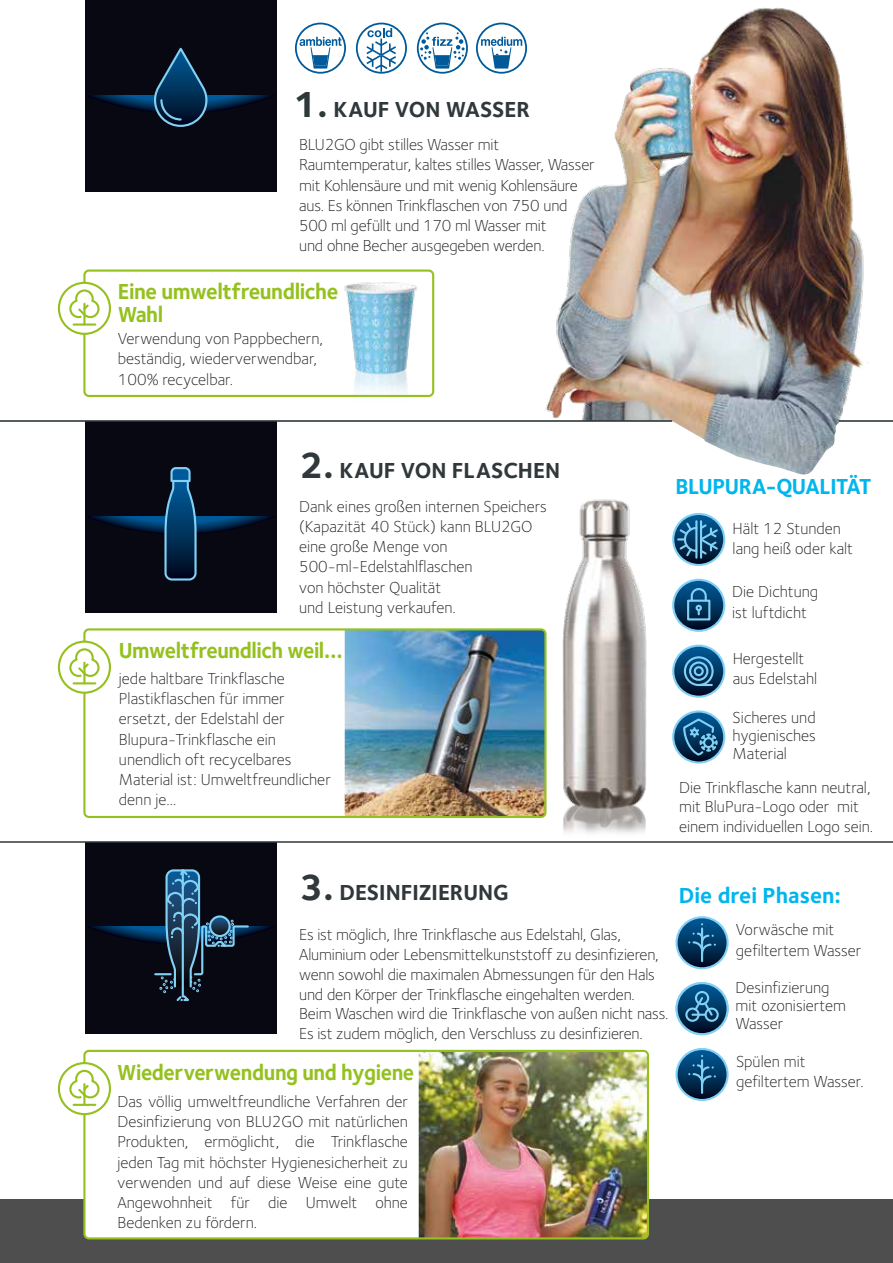
<style>
.page{position:relative;width:893px;height:1263px;background:#fff}
.page>*{position:absolute;margin:0;border:0;box-sizing:border-box;transform-origin:0 0}
.t1{font:700 22.5px "Foundry Sterling";color:#30383b}
.t2{font:700 22.5px "Foundry Sterling";letter-spacing:-.02em;color:#95c11f;scale:.94 1}
.t3{font:700 22.5px "Foundry Sterling";color:#00b6ed}
.t4{font:700 22.5px/22.5px "Foundry Sterling";letter-spacing:-.02em;color:#95c11f;scale:.96 1}
.t5{font:300 16.5px/20.2px "Foundry Sterling";color:#1d1d1b}
.s1{font-size:37.5px}
</style>
<div class="page">
<div style="left:85px;top:842px;width:191px;height:192px;background:#070812"></div>
<img style="left:546px;top:499px;width:127px;height:334px">
<div style="left:0;top:1199px;width:893px;height:64px;background:#4f4e4f"></div>
<div style="left:84px;top:1051px;width:564px;height:187px;background:#fff;border-radius:4px"></div>
<img style="left:419px;top:1053px;width:227px;height:183px">
<svg style="left:677px;top:983px;width:51px;height:51px"></svg>
<div style="left:675px;top:982px;width:54px;height:53px;border:2px solid #83d0f5;border-radius:50%"></div>
<div style="left:695px;top:991px;width:14px;height:14px;border:2px solid #83d0f5;border-radius:50%"></div>
<div style="left:685px;top:1007px;width:15px;height:15px;border:2px solid #83d0f5;border-radius:50%"></div>
<div style="left:704px;top:1007px;width:15px;height:15px;border:2px solid #83d0f5;border-radius:50%"></div>
<svg style="left:692px;top:995px;width:22px;height:22px"></svg>
<svg style="left:677px;top:917px;width:51px;height:51px"></svg>
<div style="left:675px;top:916px;width:54px;height:53px;border:2px solid #83d0f5;border-radius:50%"></div>
<svg style="left:688px;top:923px;width:28px;height:40px"></svg>
<svg style="left:677px;top:1049px;width:51px;height:51px"></svg>
<div style="left:675px;top:1048px;width:54px;height:53px;border:2px solid #83d0f5;border-radius:50%"></div>
<svg style="left:688px;top:1055px;width:28px;height:40px"></svg>
<div style="left:85px;top:421px;width:191px;height:191px;background:#070812"></div>
<hr style="left:0;top:841px;width:893px;height:2px;background:#30383b">
<hr style="left:0;top:1082px;width:1px;height:66px;background:#9d999a">
<svg style="left:89px;top:467px;width:183px;height:114px"></svg>
<div style="left:85px;top:0;width:191px;height:191px;background:#070812"></div>
<svg style="left:89px;top:47px;width:183px;height:80px"></svg>
<svg style="left:673px;top:711px;width:51px;height:51px"></svg>
<div style="left:672px;top:710px;width:53px;height:54px;border:2px solid #83d0f5;border-radius:50%"></div>
<svg style="left:682px;top:717px;width:36px;height:40px"></svg>
<svg style="left:673px;top:580px;width:51px;height:51px"></svg>
<div style="left:672px;top:579px;width:53px;height:53px;border:2px solid #83d0f5;border-radius:50%"></div>
<div style="left:687px;top:600px;width:23px;height:20px;border:2px solid #83d0f5"></div>
<svg style="left:690px;top:587px;width:18px;height:16px"></svg>
<div style="left:695px;top:605px;width:7px;height:6px;border:2px solid #83d0f5;border-radius:50%"></div>
<svg style="left:673px;top:646px;width:51px;height:51px"></svg>
<div style="left:672px;top:645px;width:53px;height:53px;border:2px solid #83d0f5;border-radius:50%"></div>
<div style="left:694px;top:666px;width:10px;height:10px;border:2px solid #83d0f5;border-radius:50%"></div>
<div style="left:689px;top:661px;width:19px;height:20px;border:2px solid #83d0f5;border-radius:50%"></div>
<div style="left:684px;top:656px;width:30px;height:30px;border:2px solid #83d0f5;border-radius:50%"></div>
<svg style="left:699px;top:684px;width:13px;height:2px"></svg>
<svg style="left:673px;top:514px;width:51px;height:51px"></svg>
<div style="left:672px;top:513px;width:53px;height:53px;border:2px solid #83d0f5;border-radius:50%"></div>
<svg style="left:678px;top:521px;width:42px;height:37px"></svg>
<img style="left:545px;top:7px;width:324px;height:468px">
<svg style="left:295px;top:23px;width:51px;height:51px"></svg>
<svg style="left:417px;top:23px;width:51px;height:51px"></svg>
<svg style="left:356px;top:23px;width:51px;height:51px"></svg>
<svg style="left:476px;top:23px;width:51px;height:51px"></svg>
<hr style="left:0;top:420px;width:672px;height:2px;background:#30383b">
<hr style="left:838px;top:420px;width:55px;height:2px;background:#30383b">
<div style="left:83px;top:269px;width:351px;height:128px;border:2px solid #95c11f;border-radius:4px"></div>
<svg style="left:59px;top:283px;width:51px;height:51px"></svg>
<div style="left:58px;top:282px;width:53px;height:53px;border:2px solid #95c11f;border-radius:50%"></div>
<hr style="left:83px;top:304px;width:3px;height:21px;background:#95c11f">
<hr style="left:74px;top:323px;width:21px;height:3px;background:#95c11f">
<svg style="left:68px;top:288px;width:33px;height:31px"></svg>
<div style="left:83px;top:1050px;width:566px;height:189px;border:2px solid #95c11f;border-radius:4px"></div>
<svg style="left:59px;top:1063px;width:51px;height:51px"></svg>
<div style="left:58px;top:1062px;width:53px;height:53px;border:2px solid #95c11f;border-radius:50%"></div>
<hr style="left:83px;top:1084px;width:3px;height:21px;background:#95c11f">
<hr style="left:74px;top:1104px;width:21px;height:2px;background:#95c11f">
<svg style="left:68px;top:1069px;width:33px;height:30px"></svg>
<img style="left:345px;top:631px;width:198px;height:184px">
<div style="left:83px;top:628px;width:463px;height:190px;border:2px solid #95c11f;border-radius:4px"></div>
<svg style="left:59px;top:642px;width:51px;height:51px"></svg>
<div style="left:58px;top:641px;width:53px;height:53px;border:2px solid #95c11f;border-radius:50%"></div>
<hr style="left:83px;top:663px;width:3px;height:20px;background:#95c11f">
<hr style="left:74px;top:682px;width:21px;height:2px;background:#95c11f">
<svg style="left:68px;top:647px;width:33px;height:31px"></svg>
<img style="left:337px;top:282px;width:86px;height:115px">
<svg style="left:89px;top:869px;width:183px;height:133px"></svg>
<h1 class="t1" style="left:293px;top:94px;width:238px"><span class="s1">1.</span> KAUF VON WASSER</h1>
<p class="t5" style="left:299px;top:134px;width:297px">BLU2GO gibt stilles Wasser mit Raumtemperatur, kaltes stilles Wasser, Wasser mit Kohlensäure und mit wenig Kohlensäure aus. Es können Trinkflaschen von 750 und 500 ml gefüllt und 170 ml Wasser mit<br>und ohne Becher ausgegeben werden.</p>
<h1 class="t4" style="left:118px;top:280px;width:231px">Eine umweltfreundliche<br>Wahl</h1>
<p class="t5" style="left:118px;top:328px;width:207px">Verwendung von Pappbechern, beständig, wiederverwendbar,<br>100% recycelbar.</p>
<h1 class="t1" style="left:299px;top:454px;width:262px"><span class="s1">2.</span> KAUF VON FLASCHEN</h1>
<p class="t5" style="left:299px;top:495px;width:249px">Dank eines großen internen Speichers (Kapazität 40 Stück) kann BLU2GO eine große Menge von<br>500-ml-Edelstahlflaschen<br>von höchster Qualität<br>und Leistung verkaufen.</p>
<h1 class="t2" style="left:119px;top:635px;width:240px">Umweltfreundlich weil…</h1>
<p class="t5" style="left:119px;top:668px;width:213px">jede haltbare Trinkflasche<br>Plastikflaschen für immer ersetzt, der Edelstahl der<br>Blupura-Trinkflasche ein unendlich oft recycelbares<br>Material ist: Umweltfreundlicher denn je…</p>
<h1 class="t3" style="left:676px;top:470px;width:197px">BLUPURA-QUALITÄT</h1>
<p class="t5" style="left:733px;top:517px;width:122px">Hält 12 Stunden lang heiß oder kalt</p>
<p class="t5" style="left:732px;top:581px;width:87px">Die Dichtung ist luftdicht</p>
<p class="t5" style="left:733px;top:648px;width:86px">Hergestellt aus Edelstahl</p>
<p class="t5" style="left:733px;top:708px;width:85px;line-height:18px;text-align:justify">Sicheres und hygienisches Material</p>
<p class="t5" style="left:679px;top:777px;width:195px;line-height:19.8px">Die Trinkflasche kann neutral, mit BluPura-Logo oder mit einem individuellen Logo sein.</p>
<h1 class="t1" style="left:299px;top:877px;width:211px"><span class="s1">3.</span> DESINFIZIERUNG</h1>
<p class="t5" style="left:299px;top:924px;width:371px;line-height:19.8px">Es ist möglich, Ihre Trinkflasche aus Edelstahl, Glas, Aluminium oder Lebensmittelkunststoff zu desinfizieren, wenn sowohl die maximalen Abmessungen für den Hals und den Körper der Trinkflasche eingehalten werden.<br>Beim Waschen wird die Trinkflasche von außen nicht nass.<br>Es ist zudem möglich, den Verschluss zu desinfizieren.</p>
<h1 class="t2" style="left:117px;top:1056px;width:318px">Wiederverwendung und hygiene</h1>
<p class="t5" style="left:117px;top:1091px;width:292px;text-align:justify">Das völlig umweltfreundliche Verfahren der Desinfizierung von BLU2GO mit natürlichen Produkten, ermöglicht, die Trinkflasche jeden Tag mit höchster Hygienesicherheit zu verwenden und auf diese Weise eine gute Angewohnheit für die Umwelt ohne Bedenken zu fördern.</p>
<h1 class="t3" style="left:679px;top:880px;width:164px">Die drei Phasen:</h1>
<p class="t5" style="left:736px;top:919px;width:127px">Vorwäsche mit gefiltertem Wasser</p>
<p class="t5" style="left:736px;top:978px;width:112px;line-height:18px">Desinfizierung mit ozonisiertem<br>Wasser</p>
<p class="t5" style="left:736px;top:1051px;width:129px">Spülen mit gefiltertem Wasser.</p>
</div>
